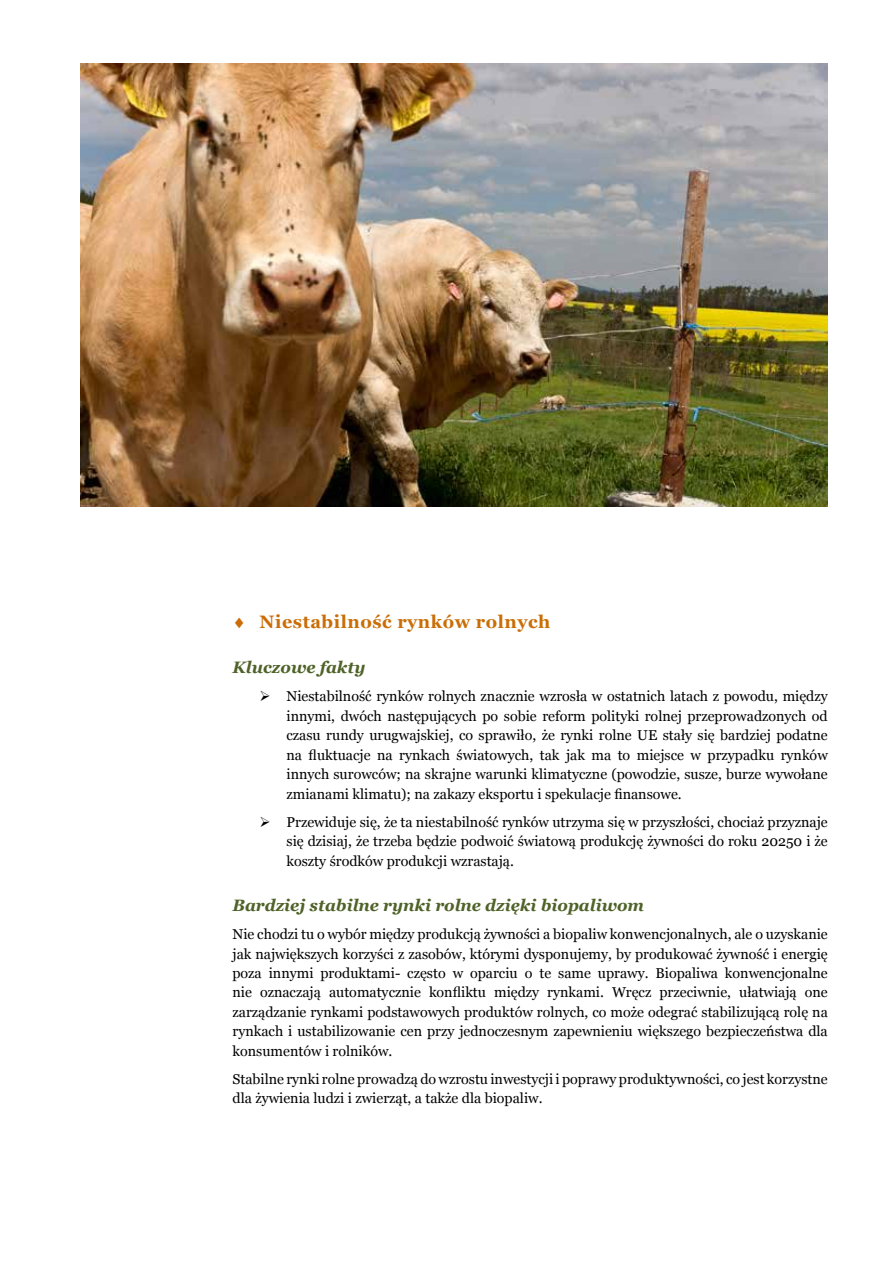
<style>
.page{position:relative;width:893px;height:1263px;background:#fff}
.page>*{position:absolute;margin:0;border:0;box-sizing:border-box;transform-origin:0 0}
.t1{font:700 18px "Georgia";letter-spacing:.03em;color:#ca6d06}
.t2{font:italic 700 16.5px "Georgia";color:#4f6228}
.t3{font:14.25px/19.5px "Georgia";color:#000;text-align:justify}
</style>
<div class="page">
<img style="left:81px;top:64px;width:747px;height:442px">
<p class="t1" style="left:232px;top:610px;width:320px">♦ Niestabilność rynków rolnych</p>
<p class="t2" style="left:232px;top:657px;width:134px">Kluczowe fakty</p>
<p class="t3" style="left:286px;top:687px;width:543px;text-indent:-27px">➢ Niestabilność rynków rolnych znacznie wzrosła w ostatnich latach z powodu, między innymi, dwóch następujących po sobie reform polityki rolnej przeprowadzonych od czasu rundy urugwajskiej, co sprawiło, że rynki rolne UE stały się bardziej podatne na fluktuacje na rynkach światowych, tak jak ma to miejsce w przypadku rynków innych surowców; na skrajne warunki klimatyczne (powodzie, susze, burze wywołane zmianami klimatu); na zakazy eksportu i spekulacje finansowe.</p>
<p class="t3" style="left:286px;top:812px;width:543px;text-indent:-27px">➢ Przewiduje się, że ta niestabilność rynków utrzyma się w przyszłości, chociaż przyznaje się dzisiaj, że trzeba będzie podwoić światową produkcję żywności do roku 20250 i że koszty środków produkcji wzrastają.</p>
<p class="t2" style="left:232px;top:894px;width:413px">Bardziej stabilne rynki rolne dzięki biopaliwom</p>
<p class="t3" style="left:232px;top:925px;width:597px">Nie chodzi tu o wybór między produkcją żywności a biopaliw konwencjonalnych, ale o uzyskanie jak największych korzyści z zasobów, którymi dysponujemy, by produkować żywność i energię poza innymi produktami- często w oparciu o te same uprawy. Biopaliwa konwencjonalne nie oznaczają automatycznie konfliktu między rynkami. Wręcz przeciwnie, ułatwiają one zarządzanie rynkami podstawowych produktów rolnych, co może odegrać stabilizującą rolę na rynkach i ustabilizowanie cen przy jednoczesnym zapewnieniu większego bezpieczeństwa dla konsumentów i rolników.</p>
<p class="t3" style="left:232px;top:1069px;width:597px">Stabilne rynki rolne prowadzą do wzrostu inwestycji i poprawy produktywności, co jest korzystne dla żywienia ludzi i zwierząt, a także dla biopaliw.</p>
</div>
